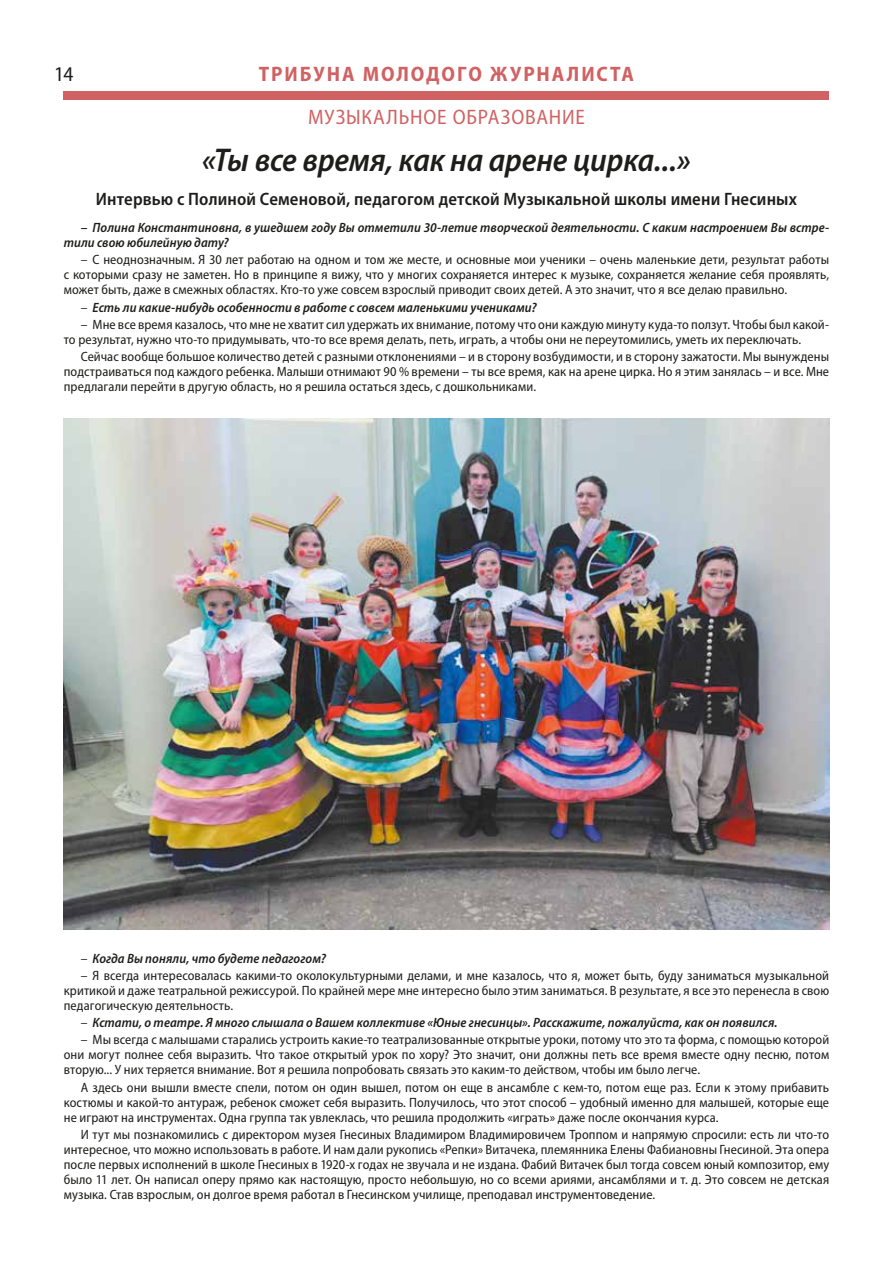
<style>
.page{position:relative;width:893px;height:1263px;background:#fff}
.page>*{position:absolute;margin:0;border:0;box-sizing:border-box;transform-origin:0 0}
.t1{font:italic 600 semi-condensed 33px "Myriad Pro";letter-spacing:-.005em;color:#1d1d1b}
.t2{font:700 semi-condensed 21px "Myriad Pro";letter-spacing:.09em;color:#d16263}
.t3{font:semi-condensed 21px "Myriad Pro";letter-spacing:.035em;color:#d16263}
.t4{font:semi-condensed 21px "Myriad Pro";color:#1d1d1b}
.t5{font:600 semi-condensed 18px "Myriad Pro";letter-spacing:.005em;color:#1d1d1b}
.t6{font:semi-condensed 13.5px/15px "Myriad Pro";letter-spacing:.005em;color:#1d1d1b;text-align:justify}
.t7{font:italic 600 semi-condensed 13.5px/15px "Myriad Pro";letter-spacing:.005em;color:#1d1d1b}
.s1{font-weight:400;font-style:normal}
</style>
<div class="page">
<div style="left:64px;top:91px;width:765px;height:9px;background:#d16263"></div>
<img style="left:64px;top:419px;width:765px;height:510px">
<h2 class="t4" style="left:54px;top:62px;width:21px">14</h2>
<h2 class="t2" style="left:259px;top:61px;width:377px">ТРИБУНА МОЛОДОГО ЖУРНАЛИСТА</h2>
<h2 class="t3" style="left:308px;top:104px;width:278px">МУЗЫКАЛЬНОЕ ОБРАЗОВАНИЕ</h2>
<h1 class="t1" style="left:202px;top:139px;width:490px">«Ты все время, как на арене цирка...»</h1>
<h3 class="t5" style="left:96px;top:187px;width:702px">Интервью с Полиной Семеновой, педагогом детской Музыкальной школы имени Гнесиных</h3>
<p class="t7" style="left:64px;top:220px;width:767px;text-indent:17px">– Полина Константиновна, в ушедшем году Вы отметили 30-летие творческой деятельности. С каким настроением Вы встре&shy;тили свою юбилейную дату?</p>
<p class="t6" style="left:64px;top:252px;width:767px;text-indent:17px">– С неоднозначным. Я 30 лет работаю на одном и том же месте, и основные мои ученики – очень маленькие дети, результат работы с которыми сразу не заметен. Но в принципе я вижу, что у многих сохраняется интерес к музыке, сохраняется желание себя проявлять, может быть, даже в смежных областях. Кто-то уже совсем взрослый приводит своих детей. А это значит, что я все делаю правильно.</p>
<p class="t7" style="left:81px;top:299px;width:457px"><span class="s1">–</span> Есть ли какие-нибудь особенности в работе с совсем маленькими учениками?</p>
<p class="t6" style="left:64px;top:316px;width:767px;text-indent:17px">– Мне все время казалось, что мне не хватит сил удержать их внимание, потому что они каждую минуту куда-то ползут. Чтобы был какой&shy;то результат, нужно что-то придумывать, что-то все время делать, петь, играть, а чтобы они не переутомились, уметь их переключать.</p>
<p class="t6" style="left:64px;top:349px;width:767px;text-indent:17px">Сейчас вообще большое количество детей с разными отклонениями – и в сторону возбудимости, и в сторону зажатости. Мы вынуждены подстраиваться под каждого ребенка. Малыши отнимают 90 % времени – ты все время, как на арене цирка. Но я этим занялась – и все. Мне предлагали перейти в другую область, но я решила остаться здесь, с дошкольниками.</p>
<p class="t7" style="left:81px;top:951px;width:247px"><span class="s1">–</span> Когда Вы поняли, что будете педагогом?</p>
<p class="t6" style="left:64px;top:968px;width:767px;text-indent:17px">– Я всегда интересовалась какими-то околокультурными делами, и мне казалось, что я, может быть, буду заниматься музыкальной критикой и даже театральной режиссурой. По крайней мере мне интересно было этим заниматься. В результате, я все это перенесла в свою педагогическую деятельность.</p>
<p class="t7" style="left:81px;top:1015px;width:698px"><span class="s1">–</span> Кстати, о театре. Я много слышала о Вашем коллективе «Юные гнесинцы». Расскажите, пожалуйста, как он появился.</p>
<p class="t6" style="left:64px;top:1032px;width:767px;text-indent:17px">– Мы всегда с малышами старались устроить какие-то театрализованные открытые уроки, потому что это та форма, с помощью которой они могут полнее себя выразить. Что такое открытый урок по хору? Это значит, они должны петь все время вместе одну песню, потом вторую... У них теряется внимание. Вот я решила попробовать связать это каким-то действом, чтобы им было легче.</p>
<p class="t6" style="left:64px;top:1079px;width:767px;text-indent:17px">А здесь они вышли вместе спели, потом он один вышел, потом он еще в ансамбле с кем-то, потом еще раз. Если к этому прибавить костюмы и какой-то антураж, ребенок сможет себя выразить. Получилось, что этот способ – удобный именно для малышей, которые еще не играют на инструментах. Одна группа так увлеклась, что решила продолжить «играть» даже после окончания курса.</p>
<p class="t6" style="left:64px;top:1126px;width:767px;text-indent:17px">И тут мы познакомились с директором музея Гнесиных Владимиром Владимировичем Троппом и напрямую спросили: есть ли что-то интересное, что можно использовать в работе. И нам дали рукопись «Репки» Витачека, племянника Елены Фабиановны Гнесиной. Эта опера после первых исполнений в школе Гнесиных в 1920-х годах не звучала и не издана. Фабий Витачек был тогда совсем юный композитор, ему было 11 лет. Он написал оперу прямо как настоящую, просто небольшую, но со всеми ариями, ансамблями и т. д. Это совсем не детская музыка. Став взрослым, он долгое время работал в Гнесинском училище, преподавал инструментоведение.</p>
</div>
